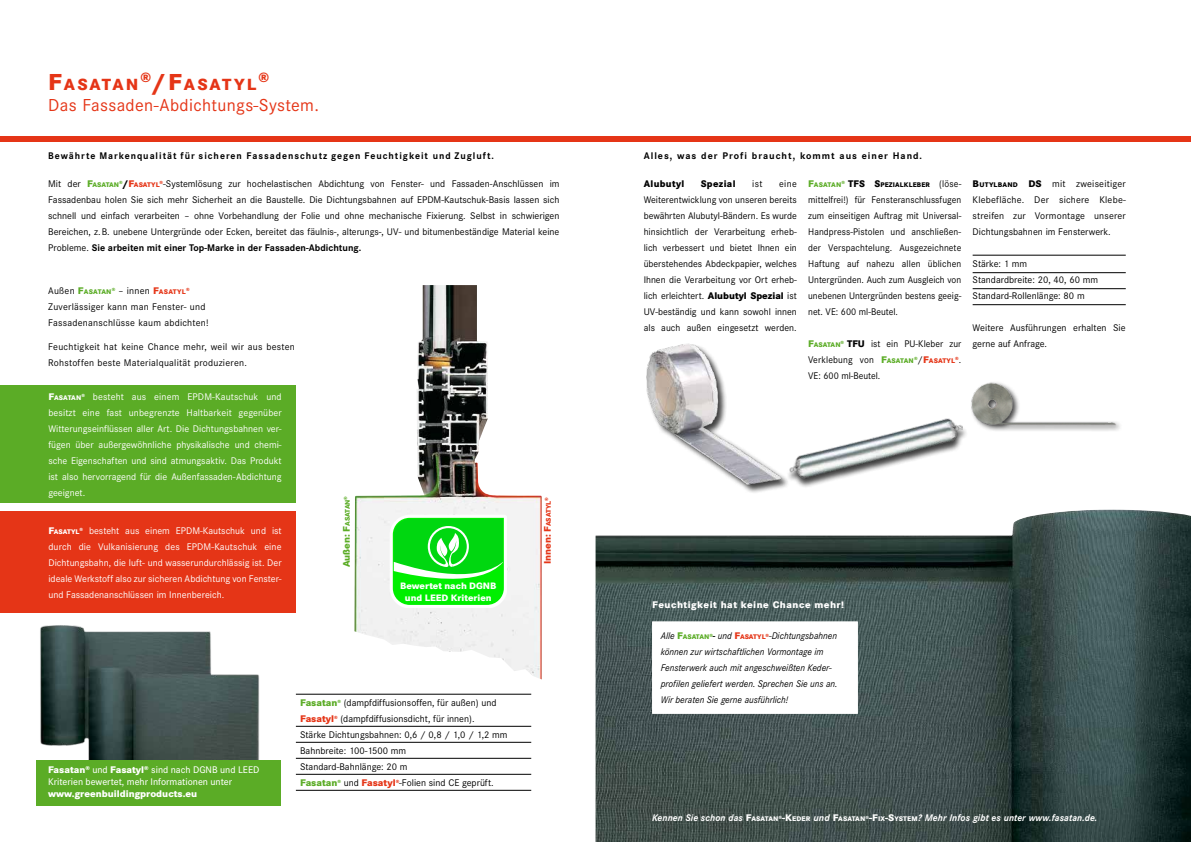
<style>
.page{position:relative;width:1191px;height:842px;background:#fff}
.page>*{position:absolute;margin:0;border:0;box-sizing:border-box;transform-origin:0 0}
.t1{font:18px "Corporate S";letter-spacing:.02em;color:#e53517}
.t2{font:800 16.8px "Corporate S";letter-spacing:.125em;color:#e53517}
.t3{font:800 14px "Corporate S";color:#e53517}
.t4{font:10px/16px "Corporate S";color:#000;text-align:justify}
.t5{font:10px/16px "Corporate S";color:#fff;text-align:justify}
.t6{font:10px/16px "Corporate S";color:#000;text-align:justify;scale:.96 1}
.t7{font:italic 10px/16px "Corporate S";color:#000;scale:.95 1}
.t8{font:10px/16px "Corporate S";letter-spacing:.025em;color:#000}
.t9{font:700 10px "Corporate S";letter-spacing:.1em;color:#000}
.t10{font:italic 700 10px "Corporate S";letter-spacing:.01em;color:#fff;scale:.95 1}
.t11{font:500 10px/12px "Corporate S";color:#fff}
.t12{font:800 10px "Corporate S";letter-spacing:.05em;color:#fff}
.t13{font:800 10px "Corporate S";color:#fff}
.t14{font:800 10px "Corporate S";letter-spacing:.04em;color:#000;scale:.96 1}
.t15{font:800 10px "Corporate S";color:#5bac26}
.t16{font:800 10px "Corporate S";color:#e53517}
.t17{font:800 9.7px/11.6px "Corporate S";color:#fff;text-align:center}
.t18{font:800 7px "Corporate S";letter-spacing:.025em;color:#000;scale:.96 1}
.t19{font:800 7px "Corporate S";letter-spacing:.025em;color:#000}
.s1{font-size:24px}
.s2{font-weight:800;color:#5bac26}
.s3{font-weight:800;font-size:7px;color:#5bac26}
.s4{font-weight:800}
.s5{font-weight:800;color:#e53517}
.s6{font-weight:800;font-size:7px;color:#e53517}
.s7{font-weight:700}
.s8{font-weight:800;font-size:7px}
.s9{font-size:7px}
.s10{font-size:10px;color:#5bac26}
.s11{color:#5bac26}
.s12{font-size:10px}
.s13{font-weight:400;font-size:10px}
.s14{font-weight:800;font-style:normal;color:#5bac26}
.s15{font-weight:800;font-style:normal;font-size:7px;color:#5bac26}
.s16{font-weight:800;font-style:normal;color:#e53517}
.s17{font-weight:800;font-style:normal;font-size:7px;color:#e53517}
.s18{font-weight:800;font-style:normal}
.s19{font-weight:800;font-style:normal;font-size:7px}
.s20{font-style:inherit}
</style>
<div class="page">
<div style="left:0;top:511px;width:296px;height:102px;background:#e53517"></div>
<div style="left:0;top:385px;width:296px;height:118px;background:#5bac26"></div>
<img style="left:354px;top:285px;width:187px;height:394px">
<div style="left:646px;top:343px;width:144px;height:150px;background:#000;opacity:.75"></div>
<img style="left:646px;top:343px;width:136px;height:145px">
<img style="left:40px;top:625px;width:220px;height:135px">
<hr style="left:296px;top:694px;width:235px;height:1px;background:#000">
<hr style="left:296px;top:726px;width:235px;height:1px;background:#000">
<hr style="left:296px;top:742px;width:235px;height:1px;background:#000">
<hr style="left:296px;top:758px;width:235px;height:1px;background:#000">
<hr style="left:296px;top:774px;width:235px;height:1px;background:#000">
<hr style="left:296px;top:790px;width:235px;height:1px;background:#000">
<div style="left:786px;top:420px;width:182px;height:69px;background:#000;opacity:.75"></div>
<img style="left:790px;top:419px;width:172px;height:60px">
<img style="left:971px;top:382px;width:149px;height:49px">
<hr style="left:972px;top:255px;width:153px;height:1px;background:#000">
<hr style="left:972px;top:272px;width:153px;height:1px;background:#000">
<hr style="left:972px;top:288px;width:153px;height:1px;background:#000">
<hr style="left:972px;top:304px;width:153px;height:1px;background:#000">
<img style="left:595px;top:510px;width:596px;height:332px">
<svg style="left:651px;top:621px;width:207px;height:93px"></svg>
<div style="left:36px;top:760px;width:245px;height:45px;background:#5bac26"></div>
<svg style="left:390px;top:515px;width:117px;height:93px"></svg>
<svg style="left:393px;top:518px;width:111px;height:87px;background:#22e42a"></svg>
<div style="left:0;top:136px;width:1191px;height:6px;background:#e53517"></div>
<h2 class="t2" style="left:48px;top:74px;width:209px"><span class="s1">F</span>ASATAN<sup>®</sup><span class="s1">/F</span>ASATYL</h2>
<h3 class="t3" style="left:258px;top:69px;width:12px">®</h3>
<h1 class="t1" style="left:48px;top:95px;width:272px">Das Fassaden-Abdichtungs-System.</h1>
<p class="t9" style="left:48px;top:150px;width:447px">Bewährte Markenqualität für sicheren Fassadenschutz gegen Feuchtigkeit und Zugluft.</p>
<p class="t4" style="left:48px;top:175px;width:513px">Mit der <span class="s2">F</span><span class="s3">ASATAN</span><sup>®</sup><span class="s4">/</span><span class="s5">F</span><span class="s6">ASATYL</span><sup>®</sup>-Systemlösung zur hochelastischen Abdichtung von Fenster- und Fassaden-Anschlüssen im Fassadenbau holen Sie sich mehr Sicherheit an die Baustelle. Die Dichtungsbahnen auf EPDM-Kautschuk-Basis lassen sich schnell und einfach verarbeiten – ohne Vorbehandlung der Folie und ohne mechanische Fixierung. Selbst in schwierigen Bereichen, z.B. unebene Untergründe oder Ecken, bereitet das fäulnis-, alterungs-, UV- und bitumenbeständige Material keine Probleme. <span class="s7">Sie arbeiten mit einer Top-Marke in der Fassaden-Abdichtung.</span></p>
<p class="t8" style="left:48px;top:282px;width:162px">Außen <span class="s2">F</span><span class="s3">ASATAN</span><sup>®</sup> – innen <span class="s5">F</span><span class="s6">ASATYL</span><sup>®<br></sup>Zuverlässiger kann man Fenster- und<br>Fassadenanschlüsse kaum abdichten!</p>
<p class="t8" style="left:48px;top:339px;width:248px">Feuchtigkeit hat keine Chance mehr, weil wir aus besten<br>Rohstoffen beste Materialqualität produzieren.</p>
<p class="t5" style="left:48px;top:388px;width:235px"><span class="s4">F</span><span class="s8">ASATAN</span><sup>®</sup> besteht aus einem EPDM-Kautschuk und besitzt eine fast unbegrenzte Haltbarkeit gegenüber Witterungseinflüssen aller Art. Die Dichtungsbahnen ver&shy;fügen über außergewöhnliche physikalische und chemi&shy;sche Eigenschaften und sind atmungsaktiv. Das Produkt ist also hervorragend für die Außenfassaden-Abdichtung geeignet.</p>
<p class="t5" style="left:48px;top:522px;width:235px"><span class="s4">F</span><span class="s8">ASATYL</span><sup>®</sup> besteht aus einem EPDM-Kautschuk und ist durch die Vulkanisierung des EPDM-Kautschuk eine Dichtungsbahn, die luft- und wasserundurchlässig ist. Der ideale Werkstoff also zur sicheren Abdichtung von Fenster&shy;und Fassadenanschlüssen im Innenbereich.</p>
<p class="t15" style="left:340px;top:567px;width:73px;rotate:-90deg">Außen: F<span class="s9">ASATAN</span><sup>®</sup></p>
<p class="t16" style="left:541px;top:564px;width:69px;rotate:-90deg">Innen: F<span class="s9">ASATYL</span><sup>®</sup></p>
<p class="t17" style="left:400px;top:580px;width:98px">Bewertet nach DGNB und LEED Kriterien</p>
<p class="t11" style="left:48px;top:764px;width:213px"><span class="s4">Fasatan</span><sup>®</sup> und <span class="s4">Fasatyl</span><sup>®</sup> sind nach DGNB und LEED<br>Kriterien bewertet, mehr Informationen unter</p>
<p class="t13" style="left:48px;top:788px;width:151px">www.greenbuildingproducts.eu</p>
<p class="t4" style="left:300px;top:694px;width:209px;text-align:left"><span class="s2">Fasatan</span><sup>®</sup> (dampfdiffusionsoffen, für außen) und <span class="s5">Fasatyl</span><sup>®</sup> (dampfdiffusionsdicht, für innen).<br>Stärke Dichtungsbahnen: 0,6 / 0,8 / 1,0 / 1,2 mm Bahnbreite: 100-1500 mm<br>Standard-Bahnlänge: 20 m<br><span class="s2">Fasatan</span><sup>®</sup> und <span class="s5">Fasatyl</span><sup>®</sup>-Folien sind CE geprüft.</p>
<p class="t9" style="left:643px;top:150px;width:280px">Alles, was der Profi braucht, kommt aus einer Hand.</p>
<p class="t14" style="left:643px;top:177px;width:44px">Alubutyl</p>
<p class="t14" style="left:700px;top:177px;width:38px">Spezial</p>
<p class="t4" style="left:752px;top:175px;width:12px">ist</p>
<p class="t4" style="left:643px;top:175px;width:155px;text-indent:135px">eine Weiterentwicklung von unseren bereits bewährten Alubutyl-Bändern. Es wurde hinsichtlich der Verarbeitung erheb&shy;lich verbessert und bietet Ihnen ein überstehendes Abdeckpapier, welches Ihnen die Verarbeitung vor Ort erheb&shy;lich erleichtert. <span class="s4">Alubutyl Spezial</span> ist UV-beständig und kann sowohl innen als auch außen eingesetzt werden.</p>
<p class="t18" style="left:808px;top:180px;width:161px"><span class="s10">F</span><span class="s11">ASATAN</span><sup>®</sup> <span class="s12">TFS</span> <span class="s12">S</span>PEZIALKLEBER <span class="s13">(löse-</span></p>
<p class="t6" style="left:808px;top:191px;width:161px">mittelfrei!) für Fensteranschlussfugen zum einseitigen Auftrag mit Universal-Handpress-Pistolen und anschließen&shy;der Verspachtelung. Ausgezeichnete Haftung auf nahezu allen üblichen Untergründen. Auch zum Ausgleich von unebenen Untergründen bestens geeig&shy;net. VE: 600 ml-Beutel.</p>
<p class="t6" style="left:808px;top:335px;width:161px"><span class="s2">F</span><span class="s3">ASATAN</span><sup>®</sup> <span class="s4">TFU</span> ist ein PU-Kleber zur Verklebung von <span class="s2">F</span><span class="s3">ASATAN</span><sup>®</sup>/<span class="s5">F</span><span class="s6">ASATYL</span><sup>®</sup>.<br>VE: 600 ml-Beutel.</p>
<p class="t19" style="left:972px;top:180px;width:63px"><span class="s12">B</span> UTYLBAND <span class="s12">DS</span></p>
<p class="t4" style="left:972px;top:175px;width:155px;text-indent:80px">mit zweiseitiger Klebefläche. Der sichere Klebe&shy;streifen zur Vormontage unserer Dichtungsbahnen im Fensterwerk.</p>
<p class="t4" style="left:972px;top:255px;width:127px;text-align:left">Stärke: 1 mm<br>Standardbreite: 20, 40, 60 mm<br>Standard-Rollenlänge: 80 m</p>
<p class="t4" style="left:972px;top:319px;width:155px">Weitere Ausführungen erhalten Sie gerne auf Anfrage.</p>
<p class="t12" style="left:652px;top:599px;width:193px">Feuchtigkeit hat keine Chance mehr!</p>
<p class="t7" style="left:661px;top:628px;width:187px">Alle <span class="s14">F</span><span class="s15">ASATAN</span><sup>®</sup><span class="s7">-</span> und <span class="s16">F</span><span class="s17">ASATYL</span><sup>®</sup>-Dichtungsbahnen können zur wirtschaftlichen Vormontage im Fensterwerk auch mit angeschweißten Keder&shy;profilen geliefert werden. Sprechen Sie uns an.<br>Wir beraten Sie gerne ausführlich!</p>
<p class="t10" style="left:652px;top:812px;width:470px">Kennen Sie schon das <span class="s18">F</span><span class="s19">ASATAN</span><sup>®</sup><span class="s18">-</span><span class="s18">K</span><span class="s19">EDER</span> und <span class="s18">F</span><span class="s19">ASATAN</span><sup>®</sup><span class="s18">-F</span><span class="s19">IX</span><span class="s18">-</span><span class="s18">S</span><span class="s19">YSTEM</span><span class="s20">?</span> Mehr Infos gibt es unter www.fasatan.de.</p>
</div>
